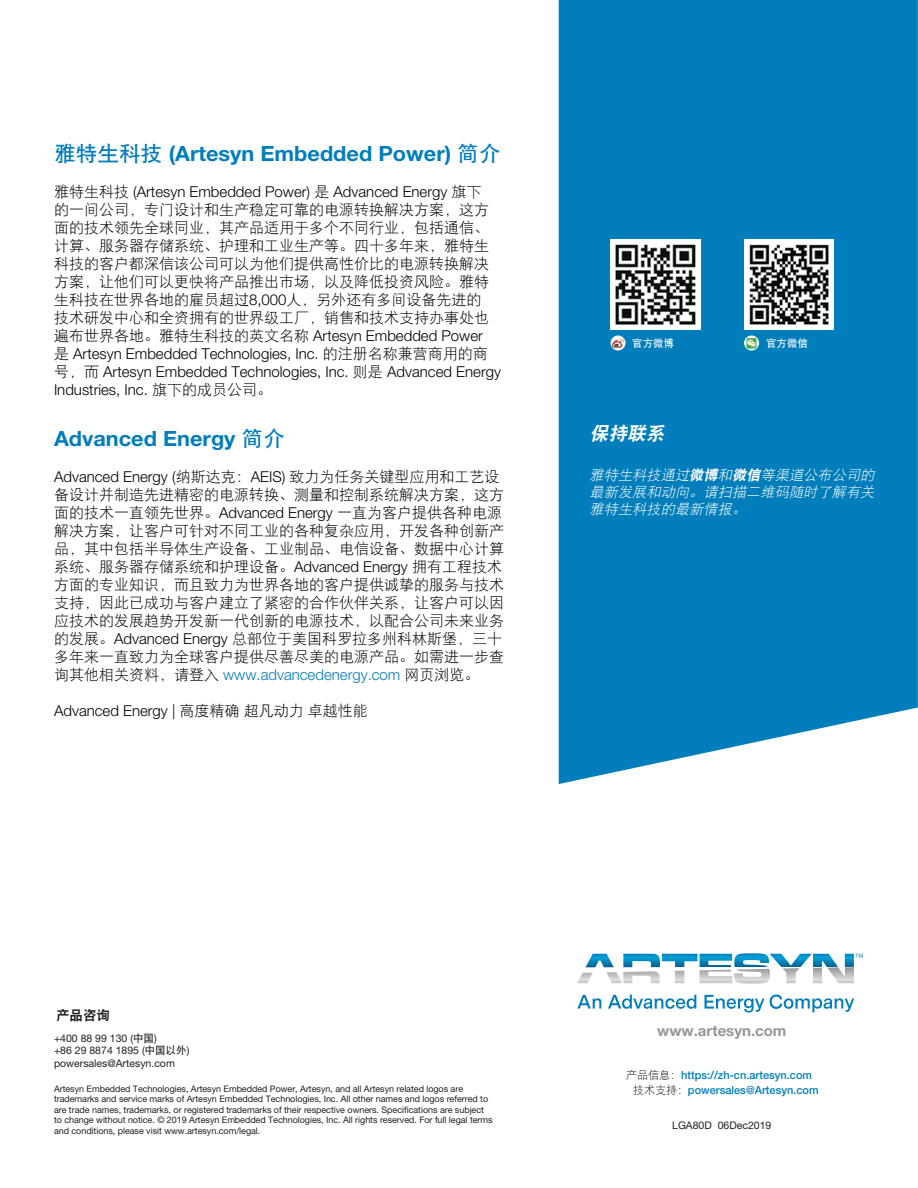
<style>
.page{position:relative;width:918px;height:1188px;background:#fff}
.page>*{position:absolute;margin:0;border:0;box-sizing:border-box;transform-origin:0 0}
.t1{font:700 21px "Helvetica Neue LT Pro";color:#007dbb}
.t2{font:italic 18.75px "DFP Hei W9";color:#fff}
.t3{font:15px/18px "DFP Hei W3";color:#000}
.t4{font:300 15px/18px "Helvetica Neue LT Pro";color:#000}
.t5{font:300 15px "Helvetica Neue LT Pro";color:#007dbb}
.t6{font:700 15px "Helvetica Neue LT Pro";color:#95979a}
.t7{font:italic 14.25px/17.1px "DFP Hei W3";color:#fff;text-align:justify}
.t8{font:13.5px "DFP Hei W9";color:#231f20}
.t9{font:500 11.25px/15px "Helvetica Neue LT Pro";color:#007dbb}
.t10{font:10.5px/12.6px "Helvetica Neue LT Pro";color:#231f20}
.t11{font:10.5px "DFP Hei W7";color:#fff}
.t12{font:9px/10.5px "Helvetica Neue LT Pro";letter-spacing:-.005em;color:#231f20}
.s1{font-family:"DFP Hei W7";font-weight:400}
.s2{font-family:"DFP Hei W3";font-weight:400}
.s3{font-family:"Helvetica Neue LT Pro";font-weight:300}
.s4{font-family:"DFP Hei W3";font-weight:400;color:#000}
.s5{font-family:"DFP Hei W9"}
.s6{font-family:"DFP Hei W7"}
.s7{font-family:"DFP Hei W3";font-weight:400;color:#231f20}
</style>
<div class="page">
<svg style="left:577px;top:953px;width:286px;height:31px"></svg>
<svg style="left:577px;top:995px;width:24px;height:14px"></svg>
<svg style="left:608px;top:995px;width:88px;height:14px"></svg>
<svg style="left:705px;top:995px;width:59px;height:18px"></svg>
<svg style="left:770px;top:995px;width:84px;height:17px"></svg>
<div style="left:559px;top:0;width:359px;height:784px;background:#007dbb"></div>
<img style="left:611px;top:240px;width:89px;height:89px">
<svg style="left:611px;top:335px;width:15px;height:15px"></svg>
<svg style="left:612px;top:338px;width:12px;height:10px"></svg>
<img style="left:744px;top:240px;width:90px;height:89px">
<svg style="left:744px;top:335px;width:15px;height:15px"></svg>
<svg style="left:747px;top:338px;width:10px;height:10px"></svg>
<h1 class="t1" style="left:54px;top:141px;width:448px"><span class="s1">雅特生科技</span> (Artesyn Embedded Power) <span class="s1">简介</span></h1>
<p class="t4" style="left:54px;top:183px;width:429px"><span class="s2">雅特生科技</span> (Artesyn Embedded Power) <span class="s2">是</span> Advanced Energy <span class="s2">旗下</span></p>
<p class="t3" style="left:54px;top:201px;width:436px">的一间公司，专门设计和生产稳定可靠的电源转换解决方案，这方面的技术领先全球同业，其产品适用于多个不同行业，包括通信、计算、服务器存储系统、护理和工业生产等。四十多年来，雅特生科技的客户都深信该公司可以为他们提供高性价比的电源转换解决方案，让他们可以更快将产品推出市场，以及降低投资风险。雅特生科技在世界各地的雇员超过<span class="s3">8,000</span>人，另外还有多间设备先进的技术研发中心和全资拥有的世界级工厂，销售和技术支持办事处也</p>
<p class="t4" style="left:54px;top:327px;width:449px"><span class="s2">遍布世界各地。雅特生科技的英文名称</span> Artesyn Embedded Power<span class="s2">是</span> Artesyn Embedded Technologies, Inc. <span class="s2">的注册名称兼营商用的商号，而</span> Artesyn Embedded Technologies, Inc. <span class="s2">则是</span> Advanced Energy Industries, Inc. <span class="s2">旗下的成员公司。</span></p>
<h1 class="t1" style="left:54px;top:425px;width:233px">Advanced Energy <span class="s1">简介</span></h1>
<p class="t4" style="left:54px;top:467px;width:447px">Advanced Energy (<span class="s2">纳斯达克：</span>AEIS) <span class="s2">致力为任务关键型应用和工艺设</span></p>
<p class="t3" style="left:54px;top:485px;width:451px">备设计并制造先进精密的电源转换、测量和控制系统解决方案，这方面的技术一直领先世界。<span class="s3">Advanced Energy</span> 一直为客户提供各种电源解决方案，让客户可针对不同工业的各种复杂应用，开发各种创新产品，其中包括半导体生产设备、工业制品、电信设备、数据中心计算系统、服务器存储系统和护理设备。<span class="s3">Advanced Energy</span> 拥有工程技术方面的专业知识，而且致力为世界各地的客户提供诚挚的服务与技术支持，因此已成功与客户建立了紧密的合作伙伴关系，让客户可以因应技术的发展趋势开发新一代创新的电源技术，以配合公司未来业务的发展。<span class="s3">Advanced Energy</span> 总部位于美国科罗拉多州科林斯堡，三十多年来一直致力为全球客户提供尽善尽美的电源产品。如需进一步查</p>
<p class="t5" style="left:54px;top:665px;width:427px"><span class="s4">询其他相关资料，请登入</span> www.advancedenergy.com <span class="s4">网页浏览。</span></p>
<p class="t4" style="left:54px;top:701px;width:315px">Advanced Energy | <span class="s2">高度精确超凡动力卓越性能</span></p>
<p class="t11" style="left:632px;top:337px;width:43px">官方微博</p>
<p class="t11" style="left:766px;top:337px;width:43px">官方微信</p>
<p class="t2" style="left:590px;top:423px;width:81px">保持联系</p>
<p class="t7" style="left:590px;top:466px;width:290px">雅特生科技通过<span class="s5">微博</span>和<span class="s5">微信</span>等渠道公布公司的最新发展和动向。请扫描二维码随时了解有关雅特生科技的最新情报。</p>
<p class="t8" style="left:56px;top:1007px;width:55px">产品咨询</p>
<p class="t10" style="left:54px;top:1032px;width:137px">+400 88 99 130 (<span class="s6">中国</span>)<br>+86 29 8874 1895 (<span class="s6">中国以外</span>) powersales@Artesyn.com</p>
<p class="t12" style="left:54px;top:1083px;width:440px">Artesyn Embedded Technologies, Artesyn Embedded Power, Artesyn, and all Artesyn related logos are trademarks and service marks of Artesyn Embedded Technologies, Inc. All other names and logos referred to are trade names, trademarks, or registered trademarks of their respective owners. Specifications are subject to change without notice. © 2019 Artesyn Embedded Technologies, Inc. All rights reserved. For full legal terms and conditions, please visit www.artesyn.com/legal.</p>
<p class="t6" style="left:657px;top:1022px;width:131px">www.artesyn.com</p>
<p class="t9" style="left:633px;top:1068px;width:187px;text-indent:-7px"><span class="s7">产品信息：</span>https://zh-cn.artesyn.com<span class="s7">技术支持：</span>powersales@Artesyn.com</p>
<p class="t10" style="left:672px;top:1118px;width:101px">LGA80D 06Dec2019</p>
</div>
